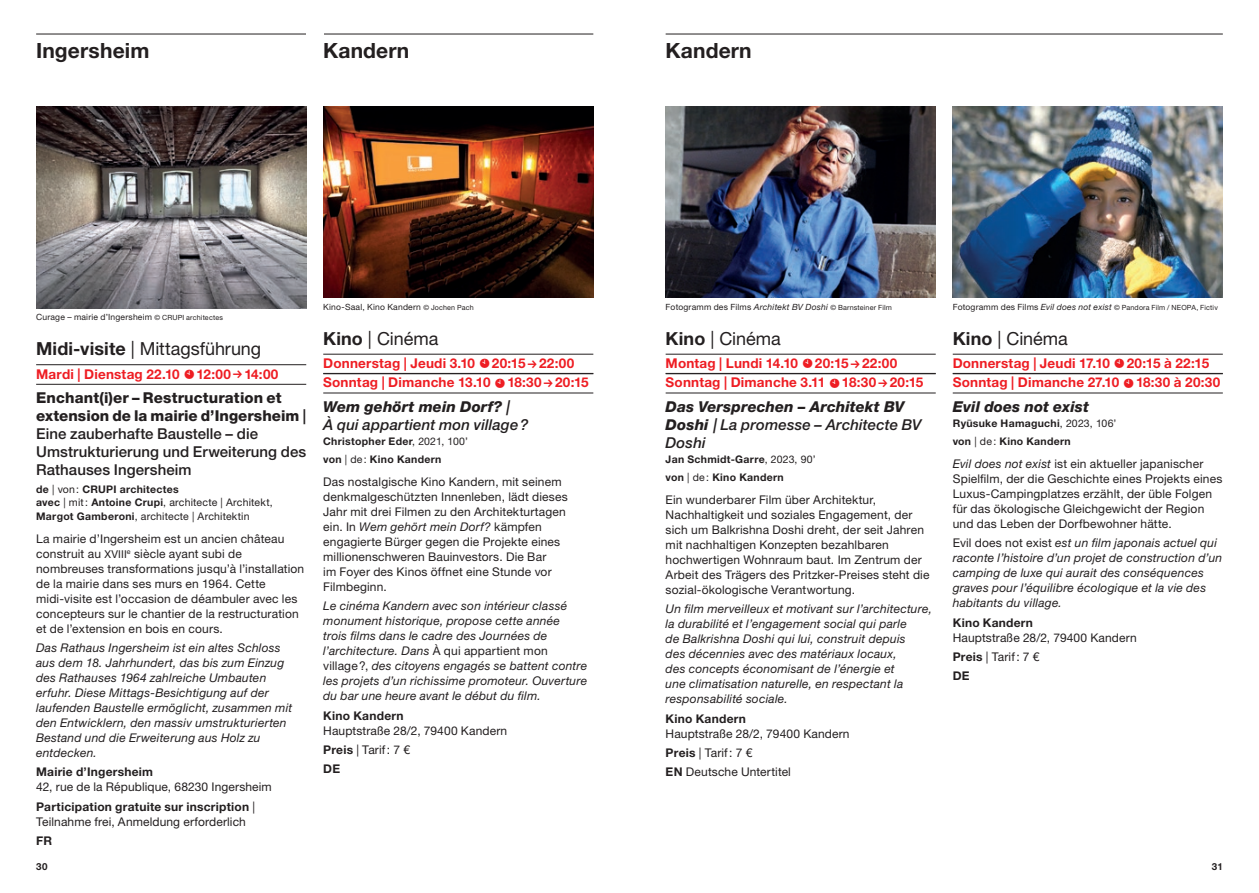
<style>
.page{position:relative;width:1259px;height:893px;background:#fff}
.page>*{position:absolute;margin:0;border:0;box-sizing:border-box;transform-origin:0 0}
.t1{font:700 21px "Helvetica Neue LT Std";letter-spacing:.005em;color:#231f20}
.t2{font:18px "Helvetica Neue LT Std";letter-spacing:-.005em;color:#231f20}
.t3{font:500 15px/18px "Helvetica Neue LT Std";letter-spacing:.005em;color:#231f20}
.t4{font:italic 800 15px/18px "Helvetica Neue LT Std";letter-spacing:.005em;color:#231f20}
.t5{font:italic 500 15px/18px "Helvetica Neue LT Std";letter-spacing:.005em;color:#231f20}
.t6{font:700 13.5px/19.2px "Helvetica Neue LT Std";letter-spacing:.015em;color:#ee1d23}
.t7{font:12px/15px "Helvetica Neue LT Std";letter-spacing:.015em;color:#231f20}
.t8{font:italic 12px/15px "Helvetica Neue LT Std";letter-spacing:.02em;color:#231f20}
.t9{font:700 12px "Helvetica Neue LT Std";letter-spacing:.02em;color:#231f20}
.t10{font:700 10.5px/17.7px "Helvetica Neue LT Std";letter-spacing:.03em;color:#231f20}
.t11{font:10.5px/13.5px "Helvetica Neue LT Std";letter-spacing:.015em;color:#231f20}
.t12{font:700 9.75px "Helvetica Neue LT Std";color:#231f20}
.t13{font:8.55px "Helvetica Neue LT Std";letter-spacing:.025em;color:#231f20}
.t14{font:7.2px "Helvetica Neue LT Std";letter-spacing:.02em;color:#231f20}
.s1{font-size:7.2px}
.s2{font-weight:700}
.s3{font-weight:800}
.s4{font-family:"Helvetica Neue LT Std Roman SC900";font-size:10.8px}
.s5{font-style:italic}
.s6{font-size:8.55px}
.s7{font-style:italic;font-size:8.55px}
.s8{font-weight:400}
.s9{font-style:normal}
.s10{font-weight:500}
</style>
<div class="page">
<hr style="left:36px;top:34px;width:557px;height:1px;background:#231f20">
<hr style="left:665px;top:34px;width:557px;height:1px;background:#231f20">
<hr style="left:36px;top:364px;width:270px;height:1px;background:#231f20">
<hr style="left:36px;top:384px;width:270px;height:1px;background:#231f20">
<hr style="left:323px;top:354px;width:270px;height:1px;background:#231f20">
<hr style="left:323px;top:373px;width:270px;height:1px;background:#231f20">
<hr style="left:323px;top:393px;width:270px;height:1px;background:#231f20">
<hr style="left:665px;top:354px;width:270px;height:1px;background:#231f20">
<hr style="left:665px;top:373px;width:270px;height:1px;background:#231f20">
<hr style="left:665px;top:393px;width:270px;height:1px;background:#231f20">
<hr style="left:952px;top:354px;width:270px;height:1px;background:#231f20">
<hr style="left:952px;top:373px;width:270px;height:1px;background:#231f20">
<hr style="left:952px;top:393px;width:270px;height:1px;background:#231f20">
<div style="left:306px;top:0;width:17px;height:43px;background:#fff"></div>
<img style="left:36px;top:106px;width:270px;height:202px">
<img style="left:665px;top:106px;width:270px;height:192px">
<img style="left:323px;top:106px;width:270px;height:192px">
<img style="left:952px;top:106px;width:270px;height:192px">
<h1 class="t1" style="left:36px;top:38px;width:115px">Ingersheim</h1>
<h1 class="t1" style="left:323px;top:38px;width:88px">Kandern</h1>
<h1 class="t1" style="left:665px;top:38px;width:88px">Kandern</h1>
<p class="t13" style="left:36px;top:312px;width:188px">Curage – mairie d’Ingersheim <span class="s1">© CRUPI architectes</span></p>
<h2 class="t2" style="left:36px;top:338px;width:227px"><span class="s2">Midi-visite</span> | Mittagsführung</h2>
<p class="t6" style="left:36px;top:364px;width:244px">Mardi | Dienstag 22.10 12:00 14:00</p>
<p class="t3" style="left:36px;top:388px;width:272px"><span class="s3">Enchant(i)er – Restructuration et extension de la mairie d’Ingersheim</span> | Eine zauberhafte Baustelle – die Umstrukturierung und Erweiterung des Rathauses Ingersheim</p>
<p class="t11" style="left:36px;top:482px;width:238px"><span class="s2">de</span> | von: <span class="s2">CRUPI architectes<br>avec</span> | mit: <span class="s2">Antoine Crupi</span>, architecte | Architekt,<br><span class="s2">Margot Gamberoni</span>, architecte | Architektin</p>
<p class="t7" style="left:36px;top:531px;width:270px">La mairie d’Ingersheim est un ancien château construit au <span class="s4">xviii</span><sup>e</sup> siècle ayant subi de nombreuses transformations jusqu’à l’installation de la mairie dans ses murs en 1964. Cette midi-visite est l’occasion de déambuler avec les concepteurs sur le chantier de la restructuration et de l’extension en bois en cours.</p>
<p class="t8" style="left:36px;top:640px;width:258px">Das Rathaus Ingersheim ist ein altes Schloss aus dem 18. Jahrhundert, das bis zum Einzug des Rathauses 1964 zahlreiche Umbauten erfuhr. Diese Mittags-Besichtigung auf der laufenden Baustelle ermöglicht, zusammen mit den Entwicklern, den massiv umstrukturierten Bestand und die Erweiterung aus Holz zu entdecken.</p>
<p class="t9" style="left:36px;top:765px;width:118px">Mairie d’Ingersheim</p>
<p class="t7" style="left:36px;top:777px;width:237px;line-height:19.2px">42, rue de la République, 68230 Ingersheim<br><span class="s2">Participation gratuite sur inscription</span> |</p>
<p class="t7" style="left:36px;top:814px;width:211px">Teilnahme frei, Anmeldung erforderlich</p>
<p class="t9" style="left:36px;top:833px;width:17px">FR</p>
<p class="t13" style="left:323px;top:302px;width:152px">Kino-Saal, Kino Kandern <span class="s1">© Jochen Pach</span></p>
<p class="t13" style="left:665px;top:302px;width:228px">Fotogramm des Films <span class="s5">Architekt BV Doshi</span> <span class="s1">© Barnsteiner Film</span></p>
<p class="t14" style="left:952px;top:303px;width:267px"><span class="s6">Fotogramm des Films</span> <span class="s7">Evil does not exist</span> © Pandora Film / NEOPA, Fictiv</p>
<h2 class="t2" style="left:323px;top:327px;width:117px"><span class="s2">Kino</span> | Cinéma</h2>
<p class="t6" style="left:323px;top:353px;width:267px">Donnerstag | Jeudi 3.10 20:15 22:00<br>Sonntag | Dimanche 13.10 18:30 20:15</p>
<p class="t5" style="left:323px;top:397px;width:207px"><span class="s3">Wem gehört mein Dorf?</span> |<br>À qui appartient mon village?</p>
<p class="t10" style="left:323px;top:432px;width:146px">Christopher Eder<span class="s8">, 2021, 100’ </span>von <span class="s8">| de:</span> Kino Kandern</p>
<p class="t7" style="left:323px;top:474px;width:246px">Das nostalgische Kino Kandern, mit seinem denkmalgeschützten Innenleben, lädt dieses Jahr mit drei Filmen zu den Architekturtagen ein. In <span class="s5">Wem gehört mein Dorf?</span> kämpfen engagierte Bürger gegen die Projekte eines millionenschweren Bauinvestors. Die Bar<br>im Foyer des Kinos öffnet eine Stunde vor Filmbeginn.</p>
<p class="t8" style="left:323px;top:598px;width:265px">Le cinéma Kandern avec son intérieur classé monument historique, propose cette année<br>trois films dans le cadre des Journées de l’architecture. Dans <span class="s9">À qui appartient mon village?,</span> des citoyens engagés se battent contre les projets d’un richissime promoteur. Ouverture du bar une heure avant le début du film.</p>
<p class="t9" style="left:323px;top:708px;width:82px">Kino Kandern</p>
<p class="t7" style="left:323px;top:721px;width:185px;line-height:19.2px">Hauptstraße 28/2, 79400 Kandern<br><span class="s2">Preis</span> | Tarif: 7 €<br><span class="s2">DE</span></p>
<h2 class="t2" style="left:665px;top:327px;width:117px"><span class="s2">Kino</span> | Cinéma</h2>
<p class="t6" style="left:665px;top:353px;width:259px">Montag | Lundi 14.10 20:15 22:00<br>Sonntag | Dimanche 3.11 18:30 20:15</p>
<p class="t4" style="left:665px;top:397px;width:257px">Das Versprechen – Architekt BV<br>Doshi <span class="s10">|La promesse – Architecte BV<br>Doshi</span></p>
<p class="t10" style="left:665px;top:450px;width:152px">Jan Schmidt-Garre<span class="s8">, 2023, 90’ </span>von <span class="s8">| de:</span> Kino Kandern</p>
<p class="t7" style="left:665px;top:492px;width:265px">Ein wunderbarer Film über Architektur, Nachhaltigkeit und soziales Engagement, der sich um Balkrishna Doshi dreht, der seit Jahren mit nachhaltigen Konzepten bezahlbaren hochwertigen Wohnraum baut. Im Zentrum der Arbeit des Trägers des Pritzker-Preises steht die sozial-ökologische Verantwortung.</p>
<p class="t8" style="left:665px;top:601px;width:268px">Un film merveilleux et motivant sur l’architecture, la durabilité et l’engagement social qui parle<br>de Balkrishna Doshi qui lui, construit depuis<br>des décennies avec des matériaux locaux,<br>des concepts économisant de l’énergie et<br>une climatisation naturelle, en respectant la responsabilité sociale.</p>
<p class="t9" style="left:665px;top:711px;width:82px">Kino Kandern</p>
<p class="t7" style="left:665px;top:724px;width:185px;line-height:19.2px">Hauptstraße 28/2, 79400 Kandern<br><span class="s2">Preis</span> | Tarif: 7 €<br><span class="s2">EN</span> Deutsche Untertitel</p>
<h2 class="t2" style="left:952px;top:327px;width:117px"><span class="s2">Kino</span> | Cinéma</h2>
<p class="t6" style="left:952px;top:353px;width:269px">Donnerstag | Jeudi 17.10 20:15 à 22:15<br>Sonntag | Dimanche 27.10 18:30 à 20:30</p>
<p class="t4" style="left:952px;top:397px;width:138px">Evil does not exist</p>
<p class="t10" style="left:952px;top:414px;width:165px">Ryu¯ suke Hamaguchi<span class="s8">, 2023, 106’ </span>von <span class="s8">| de:</span> Kino Kandern</p>
<p class="t7" style="left:952px;top:456px;width:271px"><span class="s5">Evil does not exist</span> ist ein aktueller japanischer Spielfilm, der die Geschichte eines Projekts eines Luxus-Campingplatzes erzählt, der üble Folgen für das ökologische Gleichgewicht der Region und das Leben der Dorfbewohner hätte.</p>
<p class="t8" style="left:952px;top:535px;width:271px"><span class="s9">Evil does not exist</span> est un film japonais actuel qui raconte l’histoire d’un projet de construction d’un camping de luxe qui aurait des conséquences graves pour l’équilibre écologique et la vie des habitants du village.</p>
<p class="t9" style="left:952px;top:615px;width:82px">Kino Kandern</p>
<p class="t7" style="left:952px;top:628px;width:185px;line-height:19.2px">Hauptstraße 28/2, 79400 Kandern<br><span class="s2">Preis</span> | Tarif: 7 €<br><span class="s2">DE</span></p>
<p class="t12" style="left:36px;top:861px;width:13px">30</p>
<p class="t12" style="left:1212px;top:861px;width:12px">31</p>
</div>
